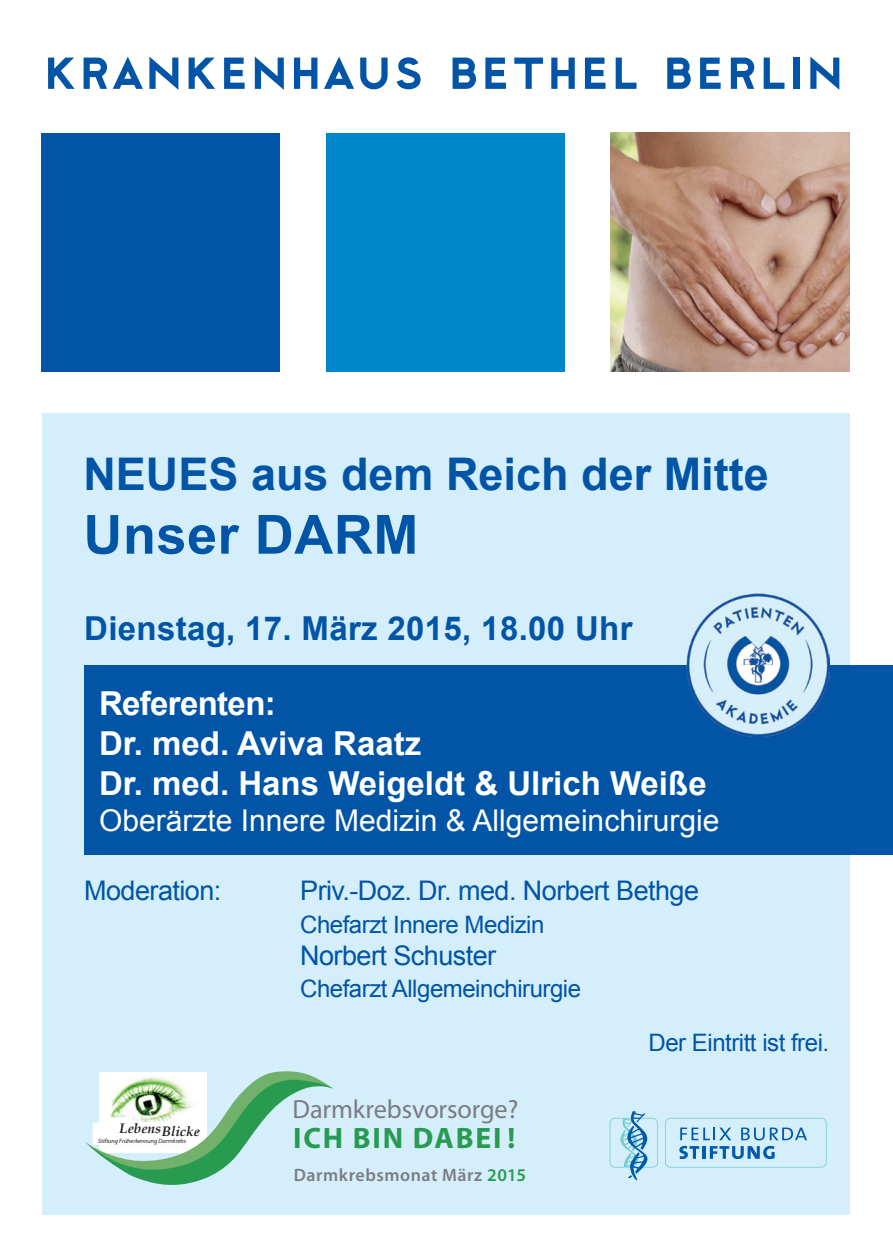
<style>
.page{position:relative;width:893px;height:1259px;background:#fff}
.page>*{position:absolute;margin:0;border:0;box-sizing:border-box;transform-origin:0 0}
.t1{font:57px "Cityof";color:#0154a6}
.t2{font:700 54px "Arial";letter-spacing:.01em;color:#0154a6}
.t3{font:700 45px "Arial";color:#0154a6}
.t4{font:700 33px/39.6px "Arial";color:#fff}
.t5{font:700 33px "Arial";letter-spacing:.01em;color:#0154a6}
.t6{font:30px "Arial";color:#fff}
.t7{font:700 29.7px "Myriad Pro";letter-spacing:.06em;color:#289b50}
.t8{font:27px "Arial";letter-spacing:-.02em;color:#0154a6}
.t9{font:26.4px "Myriad Pro";letter-spacing:-.005em;color:#7b7c82}
.t10{font:24px "Arial";letter-spacing:-.02em;color:#0154a6}
.t11{font:600 18px "Myriad Pro";letter-spacing:.03em;color:#7b7c82}
.t12{font:italic 700 13.8px "Book Antiqua";color:#231f20}
.t13{font:italic 6.3px "Myriad Pro";color:#231f20}
.s1{color:#289b50}
</style>
<div class="page">
<div style="left:42px;top:413px;width:808px;height:802px;background:#d4effb"></div>
<div style="left:42px;top:133px;width:238px;height:238px;background:#0154a6"></div>
<div style="left:327px;top:133px;width:238px;height:238px;background:#0086cb"></div>
<div style="left:84px;top:665px;width:809px;height:190px;background:#0154a6"></div>
<img style="left:686px;top:593px;width:143px;height:144px">
<img style="left:610px;top:132px;width:240px;height:239px">
<svg style="left:85px;top:1071px;width:248px;height:114px"></svg>
<div style="left:93px;top:1122px;width:105px;height:23px;background:#fff"></div>
<svg style="left:665px;top:1117px;width:162px;height:50px"></svg>
<svg style="left:610px;top:1111px;width:48px;height:69px"></svg>
<h1 class="t1" style="left:43px;top:40px;width:803px">krankenhaus bethel berlin</h1>
<h3 class="t3" style="left:83px;top:444px;width:687px">NEUES aus dem Reich der Mitte</h3>
<h2 class="t2" style="left:83px;top:499px;width:336px">Unser DARM</h2>
<h3 class="t5" style="left:84px;top:606px;width:550px">Dienstag, 17. März 2015, 18.00 Uhr</h3>
<h3 class="t4" style="left:99px;top:685px;width:609px">Referenten:<br>Dr. med. Aviva Raatz<br>Dr. med. Hans Weigeldt &amp; Ulrich Weiße</h3>
<p class="t6" style="left:99px;top:800px;width:622px">Oberärzte Innere Medizin &amp; Allgemeinchirurgie</p>
<p class="t8" style="left:84px;top:873px;width:139px">Moderation:</p>
<p class="t8" style="left:300px;top:873px;width:400px">Priv.-Doz. Dr. med. Norbert Bethge</p>
<p class="t10" style="left:300px;top:908px;width:246px">Chefarzt Innere Medizin</p>
<p class="t8" style="left:300px;top:938px;width:197px">Norbert Schuster</p>
<p class="t10" style="left:300px;top:973px;width:282px">Chefarzt Allgemeinchirurgie</p>
<p class="t12" style="left:119px;top:1120px;width:82px">LebensBlicke</p>
<p class="t13" style="left:98px;top:1136px;width:89px">Stiftung Früherkennung Darmkrebs</p>
<p class="t9" style="left:293px;top:1093px;width:227px">Darmkrebsvorsorge?</p>
<p class="t7" style="left:293px;top:1119px;width:224px">ICH BIN DABEI !</p>
<p class="t11" style="left:294px;top:1163px;width:234px">Darmkrebsmonat März <span class="s1">2015</span></p>
<p class="t10" style="left:649px;top:1027px;width:182px">Der Eintritt ist frei.</p>
</div>
